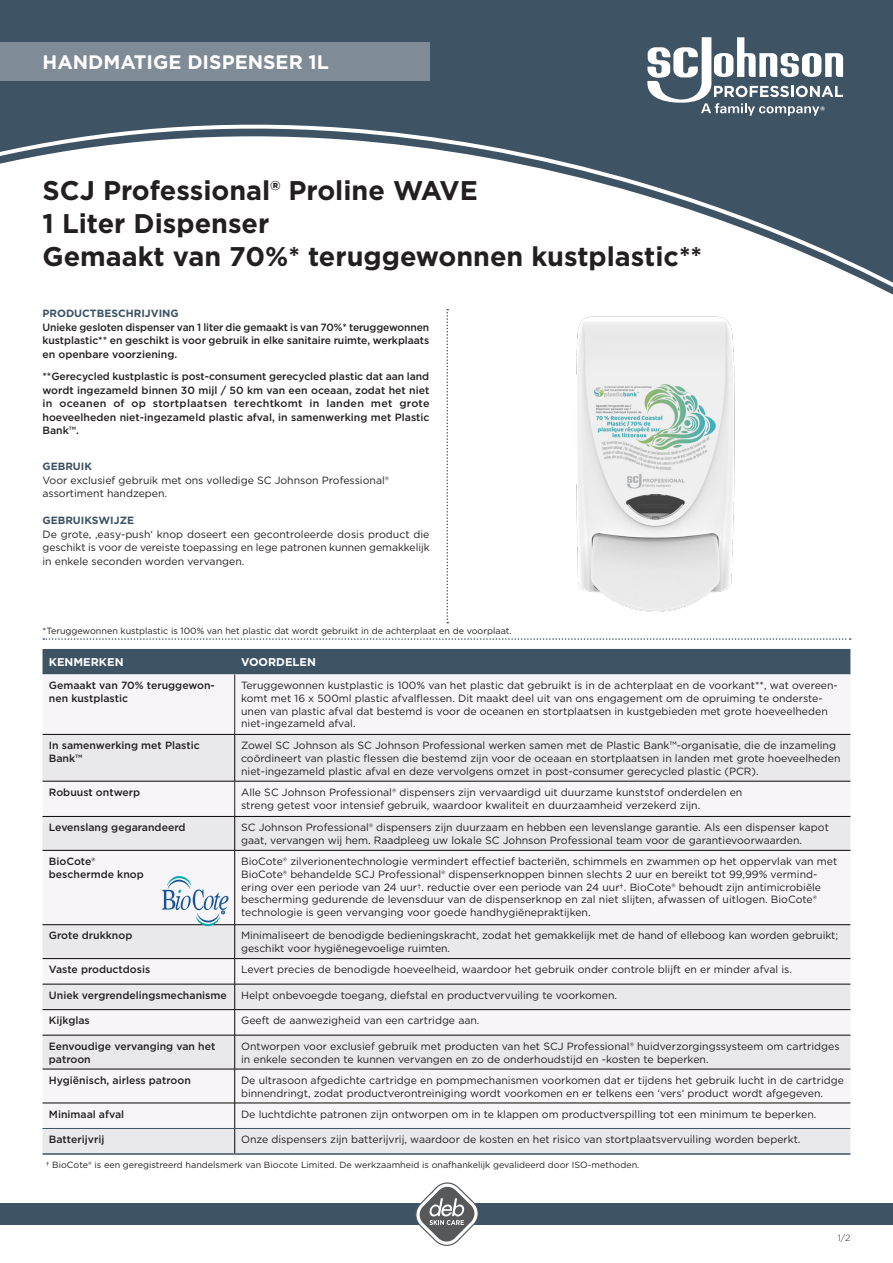
<style>
.page{position:relative;width:893px;height:1263px;background:#fff}
.page>*{position:absolute;margin:0;border:0;box-sizing:border-box;transform-origin:0 0}
.t1{font:700 27px "Gotham";color:#231f20}
.t2{font:700 19.5px "Gotham";color:#fff}
.t3{font:700 11.25px "Gotham";color:#fff}
._08_Subline_Prokyon{font:10.5px/12.8px "Gotham";color:#231f20}
._08_Copy_Prokyon_8_7{font:500 10.5px/13.5px "Gotham";color:#231f20}
._08_Subline_Prokyon-2{font:700 10.5px "Gotham";color:#3e5364}
._08_Subline_Prokyon-3{font:9px "Gotham";color:#231f20}
.t4{font:300 9px "Gotham";color:#231f20}
</style>
<div class="page">
<div style="left:0;top:0;width:893px;height:119px;background:#3e5364"></div>
<svg style="left:0;top:119px;width:893px;height:168px"></svg>
<div style="left:0;top:43px;width:429px;height:38px;background:#7f8b97"></div>
<div style="left:0;top:1203px;width:893px;height:22px;background:#3e5364"></div>
<svg style="left:415px;top:1182px;width:64px;height:64px"></svg>
<img style="left:347px;top:287px;width:546px;height:376px">
<svg style="left:446px;top:309px;width:2px;height:314px"></svg>
<svg style="left:43px;top:638px;width:808px;height:2px"></svg>
<div style="left:43px;top:649px;width:807px;height:25px;background:#3e5364"></div>
<div style="left:43px;top:674px;width:807px;height:60px;background:#f7f5f7"></div>
<svg style="left:43px;top:735px;width:807px;height:418px;fill:#f7f5f7"></svg>
<hr style="left:234px;top:735px;width:1px;height:46px;background:#0a0604">
<hr style="left:234px;top:817px;width:1px;height:33px;background:#0a0604">
<hr style="left:234px;top:850px;width:1px;height:74px;background:#0a0604">
<hr style="left:234px;top:925px;width:1px;height:33px;background:#0a0604">
<svg style="left:234px;top:959px;width:1px;height:76px"></svg>
<hr style="left:234px;top:1035px;width:1px;height:34px;background:#0a0604">
<hr style="left:234px;top:1069px;width:1px;height:34px;background:#0a0604">
<svg style="left:234px;top:1104px;width:1px;height:49px"></svg>
<hr style="left:43px;top:781px;width:192px;height:1px;background:#0a0604">
<hr style="left:235px;top:781px;width:615px;height:1px;background:#0a0604">
<hr style="left:43px;top:850px;width:192px;height:1px;background:#0a0604">
<hr style="left:235px;top:850px;width:615px;height:1px;background:#0a0604">
<hr style="left:234px;top:674px;width:1px;height:60px;background:#231f20">
<hr style="left:234px;top:781px;width:1px;height:35px;background:#231f20">
<hr style="left:43px;top:924px;width:192px;height:1px;background:#0a0604">
<hr style="left:235px;top:924px;width:615px;height:1px;background:#0a0604">
<hr style="left:43px;top:958px;width:192px;height:1px;background:#0a0604">
<hr style="left:235px;top:958px;width:615px;height:1px;background:#0a0604">
<hr style="left:43px;top:734px;width:192px;height:1px;background:#0a0604">
<hr style="left:235px;top:734px;width:615px;height:1px;background:#0a0604">
<hr style="left:43px;top:816px;width:192px;height:1px;background:#0a0604">
<hr style="left:235px;top:816px;width:615px;height:1px;background:#0a0604">
<hr style="left:43px;top:1153px;width:192px;height:2px;background:#3e5364">
<hr style="left:235px;top:1153px;width:615px;height:2px;background:#3e5364">
<hr style="left:43px;top:984px;width:192px;height:1px;background:#0a0604">
<hr style="left:235px;top:984px;width:615px;height:1px;background:#0a0604">
<hr style="left:43px;top:1009px;width:192px;height:1px;background:#0a0604">
<hr style="left:235px;top:1009px;width:615px;height:1px;background:#0a0604">
<hr style="left:43px;top:1035px;width:192px;height:1px;background:#0a0604">
<hr style="left:235px;top:1035px;width:615px;height:1px;background:#0a0604">
<hr style="left:43px;top:1069px;width:192px;height:1px;background:#0a0604">
<hr style="left:235px;top:1069px;width:615px;height:1px;background:#0a0604">
<hr style="left:43px;top:1103px;width:192px;height:1px;background:#0a0604">
<hr style="left:235px;top:1103px;width:615px;height:1px;background:#0a0604">
<hr style="left:43px;top:1128px;width:192px;height:1px;background:#3e5364">
<hr style="left:235px;top:1128px;width:615px;height:1px;background:#3e5364">
<svg style="left:647px;top:37px;width:196px;height:79px"></svg>
<svg style="left:162px;top:876px;width:67px;height:50px"></svg>
<p class="t2" style="left:43px;top:49px;width:288px">HANDMATIGE DISPENSER 1L</p>
<p class="t1" style="left:43px;top:173px;width:437px">SCJ Professional® Proline WAVE</p>
<p class="t1" style="left:43px;top:206px;width:228px">1 Liter Dispenser</p>
<p class="t1" style="left:43px;top:239px;width:661px">Gemaakt van 70%* teruggewonnen kustplastic**</p>
<p class="_08_Subline_Prokyon-2" style="left:43px;top:307px;width:138px">PRODUCTBESCHRIJVING</p>
<p class="_08_Copy_Prokyon_8_7" style="left:43px;top:320px;width:388px;text-align:justify">Unieke gesloten dispenser van 1 liter die gemaakt is van 70%* teruggewonnen kustplastic** en geschikt is voor gebruik in elke sanitaire ruimte, werkplaats en openbare voorziening.</p>
<p class="_08_Copy_Prokyon_8_7" style="left:43px;top:370px;width:389px;text-align:justify">**Gerecycled kustplastic is post-consument gerecycled plastic dat aan land wordt ingezameld binnen 30 mijl / 50 km van een oceaan, zodat het niet in oceanen of op stortplaatsen terechtkomt in landen met grote hoeveelheden niet-ingezameld plastic afval, in samenwerking met Plastic Bank™.</p>
<p class="_08_Subline_Prokyon-2" style="left:43px;top:460px;width:51px">GEBRUIK</p>
<p class="_08_Subline_Prokyon" style="left:43px;top:473px;width:348px;line-height:13.5px">Voor exclusief gebruik met ons volledige SC Johnson Professional® assortiment handzepen.</p>
<p class="_08_Subline_Prokyon-2" style="left:43px;top:514px;width:93px">GEBRUIKSWIJZE</p>
<p class="_08_Subline_Prokyon" style="left:43px;top:527px;width:389px;line-height:13.5px;text-align:justify">De grote, ‚easy-push‘ knop doseert een gecontroleerde dosis product die geschikt is voor de vereiste toepassing en lege patronen kunnen gemakkelijk in enkele seconden worden vervangen.</p>
<p class="_08_Subline_Prokyon-3" style="left:43px;top:625px;width:471px">*Teruggewonnen kustplastic is 100% van het plastic dat wordt gebruikt in de achterplaat en de voorplaat.</p>
<p class="t3" style="left:49px;top:655px;width:76px">KENMERKEN</p>
<p class="t3" style="left:241px;top:655px;width:76px">VOORDELEN</p>
<p class="_08_Copy_Prokyon_8_7" style="left:49px;top:679px;width:167px;line-height:12.8px">Gemaakt van 70% teruggewon&shy;nen kustplastic</p>
<p class="_08_Subline_Prokyon" style="left:241px;top:679px;width:598px">Teruggewonnen kustplastic is 100% van het plastic dat gebruikt is in de achterplaat en de voorkant**, wat overeen&shy;komt met 16 x 500ml plastic afvalflessen. Dit maakt deel uit van ons engagement om de opruiming te onderste&shy;unen van plastic afval dat bestemd is voor de oceanen en stortplaatsen in kustgebieden met grote hoeveelheden niet-ingezameld afval.</p>
<p class="_08_Copy_Prokyon_8_7" style="left:49px;top:739px;width:152px;line-height:12.8px">In samenwerking met Plastic<br>Bank™</p>
<p class="_08_Subline_Prokyon" style="left:241px;top:739px;width:601px">Zowel SC Johnson als SC Johnson Professional werken samen met de Plastic Bank™-organisatie, die de inzameling coördineert van plastic flessen die bestemd zijn voor de oceaan en stortplaatsen in landen met grote hoeveelheden niet-ingezameld plastic afval en deze vervolgens omzet in post-consumer gerecycled plastic (PCR).</p>
<p class="_08_Copy_Prokyon_8_7" style="left:49px;top:785px;width:93px">Robuust ontwerp</p>
<p class="_08_Subline_Prokyon" style="left:241px;top:786px;width:503px">Alle SC Johnson Professional® dispensers zijn vervaardigd uit duurzame kunststof onderdelen en</p>
<p class="_08_Subline_Prokyon" style="left:241px;top:798px;width:461px">streng getest voor intensief gebruik, waardoor kwaliteit en duurzaamheid verzekerd zijn.</p>
<p class="_08_Copy_Prokyon_8_7" style="left:49px;top:821px;width:138px">Levenslang gegarandeerd</p>
<p class="_08_Subline_Prokyon" style="left:241px;top:821px;width:589px">SC Johnson Professional® dispensers zijn duurzaam en hebben een levenslange garantie. Als een dispenser kapot gaat, vervangen wij hem. Raadpleeg uw lokale SC Johnson Professional team voor de garantievoorwaarden.</p>
<p class="_08_Copy_Prokyon_8_7" style="left:49px;top:855px;width:96px;line-height:12.8px">BioCote® beschermde knop</p>
<p class="_08_Subline_Prokyon" style="left:241px;top:855px;width:598px">BioCote® zilverionentechnologie vermindert effectief bacteriën, schimmels en zwammen op het oppervlak van met BioCote® behandelde SCJ Professional® dispenserknoppen binnen slechts 2 uur en bereikt tot 99,99% vermind&shy;ering over een periode van 24 uur†. reductie over een periode van 24 uur†. BioCote® behoudt zijn antimicrobiële bescherming gedurende de levensduur van de dispenserknop en zal niet slijten, afwassen of uitlogen. BioCote® technologie is geen vervanging voor goede handhygiënepraktijken.</p>
<p class="_08_Copy_Prokyon_8_7" style="left:49px;top:929px;width:85px">Grote drukknop</p>
<p class="_08_Subline_Prokyon" style="left:241px;top:929px;width:598px">Minimaliseert de benodigde bedieningskracht, zodat het gemakkelijk met de hand of elleboog kan worden gebruikt; geschikt voor hygiënegevoelige ruimten.</p>
<p class="_08_Copy_Prokyon_8_7" style="left:49px;top:963px;width:103px">Vaste productdosis</p>
<p class="_08_Subline_Prokyon" style="left:241px;top:963px;width:552px">Levert precies de benodigde hoeveelheid, waardoor het gebruik onder controle blijft en er minder afval is.</p>
<p class="_08_Copy_Prokyon_8_7" style="left:49px;top:988px;width:179px">Uniek vergrendelingsmechanisme</p>
<p class="_08_Subline_Prokyon" style="left:241px;top:988px;width:378px">Helpt onbevoegde toegang, diefstal en productvervuiling te voorkomen.</p>
<p class="_08_Copy_Prokyon_8_7" style="left:49px;top:1014px;width:42px">Kijkglas</p>
<p class="_08_Subline_Prokyon" style="left:241px;top:1014px;width:240px">Geeft de aanwezigheid van een cartridge aan.</p>
<p class="_08_Copy_Prokyon_8_7" style="left:49px;top:1040px;width:168px;line-height:12.8px">Eenvoudige vervanging van het patroon</p>
<p class="_08_Subline_Prokyon" style="left:241px;top:1039px;width:600px">Ontworpen voor exclusief gebruik met producten van het SCJ Professional® huidverzorgingssysteem om cartridges in enkele seconden te kunnen vervangen en zo de onderhoudstijd en -kosten te beperken.</p>
<p class="_08_Copy_Prokyon_8_7" style="left:49px;top:1073px;width:143px">Hygiënisch, airless patroon</p>
<p class="_08_Subline_Prokyon" style="left:241px;top:1073px;width:604px">De ultrasoon afgedichte cartridge en pompmechanismen voorkomen dat er tijdens het gebruik lucht in de cartridge binnendringt, zodat productverontreiniging wordt voorkomen en er telkens een ‘vers’ product wordt afgegeven.</p>
<p class="_08_Copy_Prokyon_8_7" style="left:49px;top:1107px;width:77px">Minimaal afval</p>
<p class="_08_Subline_Prokyon" style="left:241px;top:1107px;width:577px">De luchtdichte patronen zijn ontworpen om in te klappen om productverspilling tot een minimum te beperken.</p>
<p class="_08_Copy_Prokyon_8_7" style="left:49px;top:1133px;width:57px">Batterijvrij</p>
<p class="_08_Subline_Prokyon" style="left:241px;top:1133px;width:561px">Onze dispensers zijn batterijvrij, waardoor de kosten en het risico van stortplaatsvervuiling worden beperkt.</p>
<p class="_08_Subline_Prokyon-3" style="left:46px;top:1159px;width:595px">† BioCote® is een geregistreerd handelsmerk van Biocote Limited. De werkzaamheid is onafhankelijk gevalideerd door ISO-methoden.</p>
<p class="t4" style="left:838px;top:1232px;width:14px">1/2</p>
</div>
